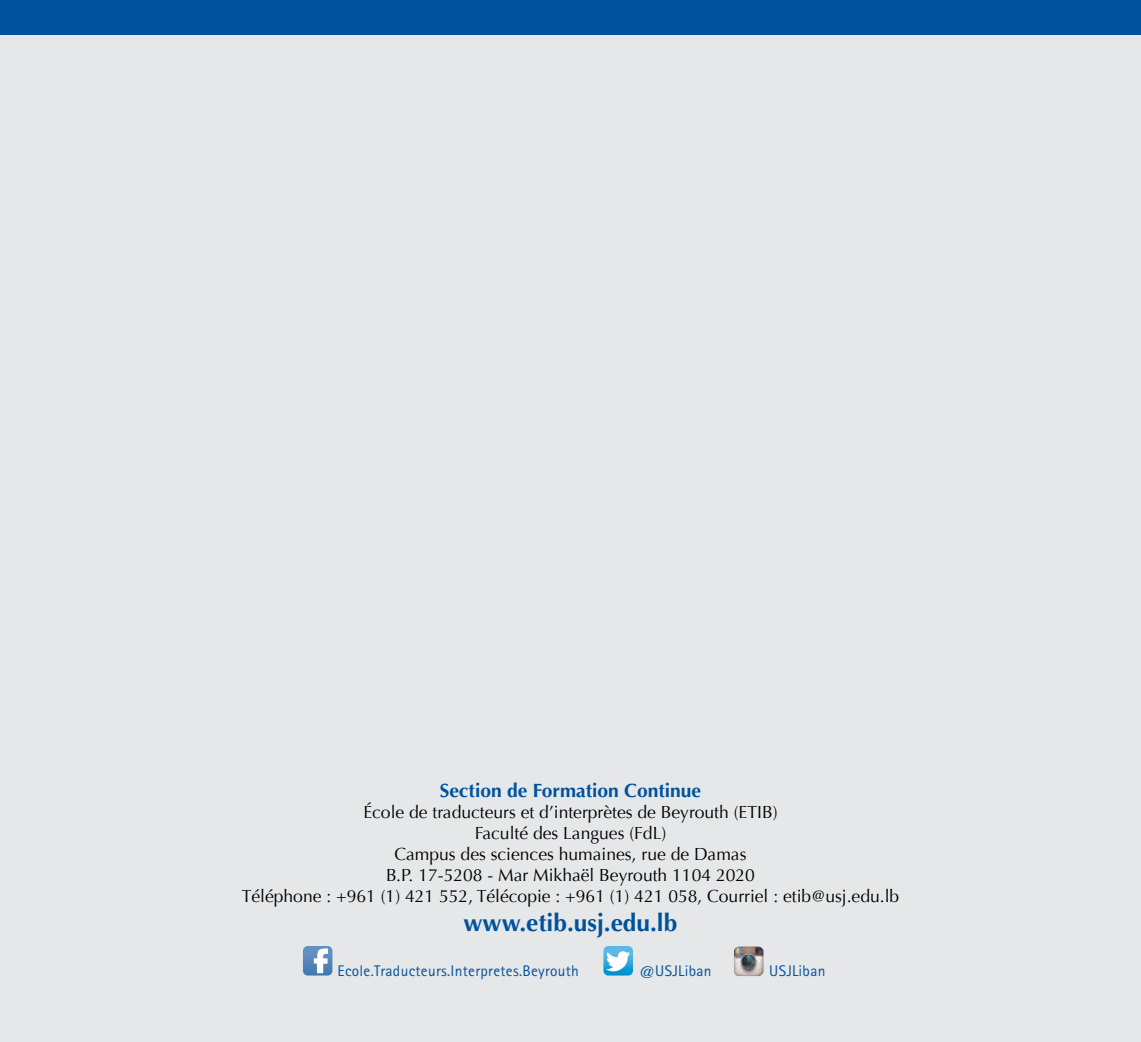
<style>
.page{position:relative;width:1141px;height:1042px;background:#e6e7e8}
.page>*{position:absolute;margin:0;border:0;box-sizing:border-box;transform-origin:0 0}
.t1{font:700 24.5px "Optima";color:#00529c}
.t2{font:700 19.25px "Optima";color:#00529c}
.t3{font:17.5px/21px "Optima";color:#000;text-align:center}
.t4{font:15.4px "Rotis Sans Serif";letter-spacing:.02em;color:#00529c}
</style>
<div class="page">
<img style="left:734px;top:946px;width:29px;height:30px">
<svg style="left:603px;top:946px;width:30px;height:29px"></svg>
<svg style="left:303px;top:946px;width:29px;height:29px"></svg>
<div style="left:0;top:0;width:1141px;height:35px;background:#00529c"></div>
<p class="t2" style="left:440px;top:779px;width:263px">Section de Formation Continue</p>
<p class="t3" style="left:242px;top:801px;width:659px">École de traducteurs et d’interprètes de Beyrouth (ETIB)<br>Faculté des Langues (FdL)<br>Campus des sciences humaines, rue de Damas<br>B.P. 17-5208 - Mar Mikhaël Beyrouth 1104 2020<br>Téléphone : +961 (1) 421 552, Télécopie : +961 (1) 421 058, Courriel : etib@usj.edu.lb</p>
<h1 class="t1" style="left:464px;top:908px;width:215px">www.etib.usj.edu.lb</h1>
<p class="t4" style="left:338px;top:961px;width:243px">Ecole.Traducteurs.Interpretes.Beyrouth</p>
<p class="t4" style="left:640px;top:961px;width:73px">@USJLiban</p>
<p class="t4" style="left:769px;top:961px;width:58px">USJLiban</p>
</div>
